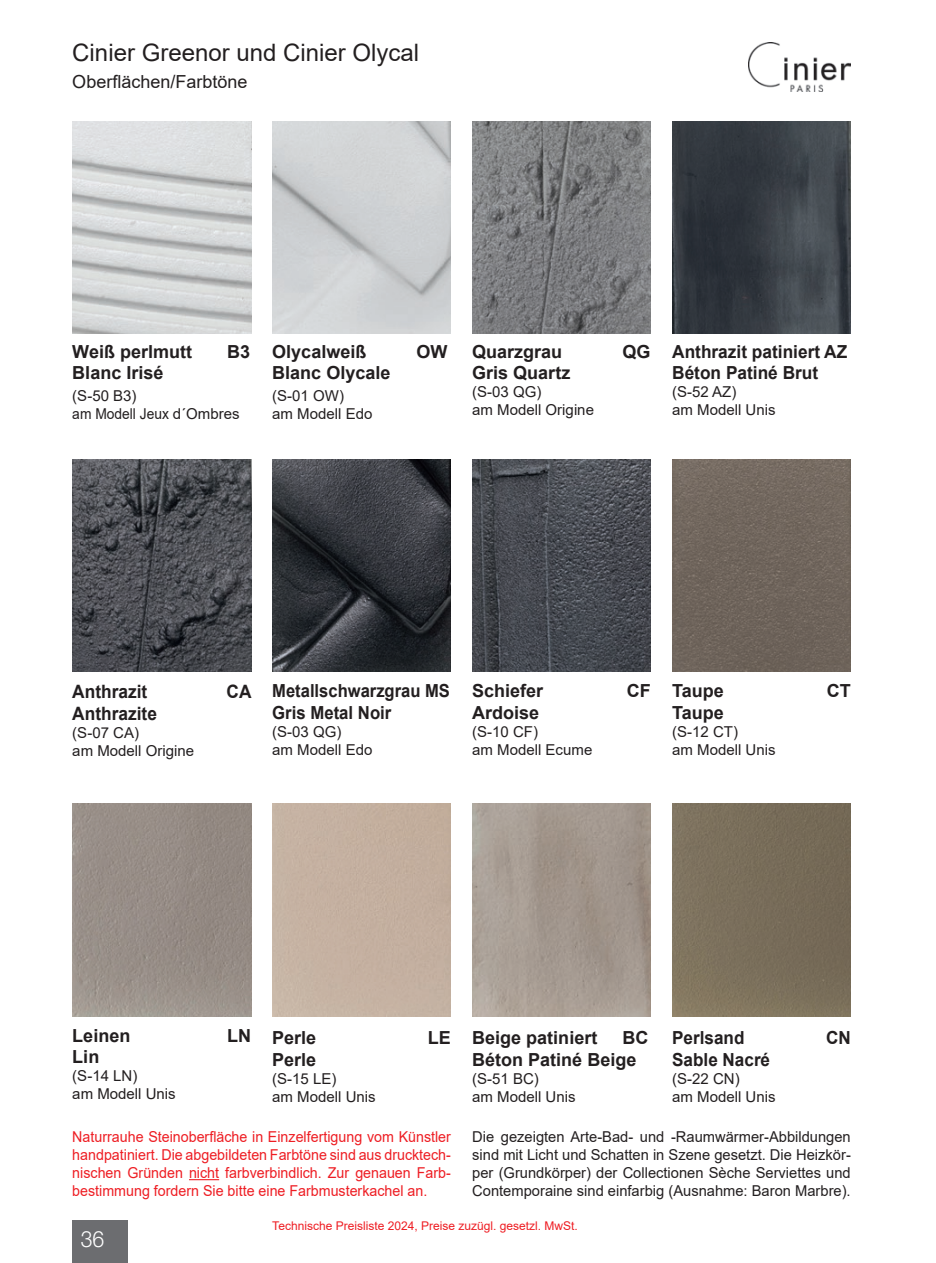
<style>
.page{position:relative;width:936px;height:1263px;background:#fff}
.page>*{position:absolute;margin:0;border:0;box-sizing:border-box;transform-origin:0 0}
.t1{font:24px "Arial";color:#231f20}
.t2{font:300 22.5px "Helvetica Neue LT Pro";color:#fff;scale:.94 1}
.t3{font:700 18.45px "Arial";color:#231f20;scale:.94 1}
.t4{font:700 18px/21.6px "Arial";color:#231f20}
.t5{font:700 18px/21.6px "Arial";color:#231f20;scale:.96 1}
.t6{font:700 18px/21.6px "Arial";color:#231f20;scale:.92 1}
.t7{font:18px "Arial";color:#231f20}
.t8{font:700 18px "Arial";color:#231f20;scale:.95 1}
.t9{font:15px/18px "Arial";color:#231f20}
.t10{font:15px/18px "Arial";color:#ee1d23;text-align:justify;scale:.95 1}
.t11{font:12px "Arial";color:#ee1d23}
</style>
<div class="page">
<div style="left:72px;top:1220px;width:56px;height:43px;background:#6c6d70"></div>
<img style="left:748px;top:42px;width:102px;height:49px">
<img style="left:672px;top:804px;width:178px;height:212px">
<img style="left:672px;top:121px;width:178px;height:213px">
<img style="left:472px;top:804px;width:179px;height:212px">
<img style="left:472px;top:459px;width:178px;height:213px">
<img style="left:272px;top:459px;width:179px;height:213px">
<img style="left:72px;top:459px;width:179px;height:213px">
<img style="left:72px;top:804px;width:179px;height:212px">
<img style="left:472px;top:121px;width:178px;height:213px">
<img style="left:272px;top:121px;width:179px;height:213px">
<img style="left:672px;top:460px;width:178px;height:212px">
<hr style="left:189px;top:1179px;width:30px;height:1px;background:#ee1d23">
<h1 class="t1" style="left:72px;top:36px;width:348px">Cinier Greenor und Cinier Olycal</h1>
<p class="t7" style="left:72px;top:69px;width:177px">Oberflächen/Farbtöne</p>
<p class="t4" style="left:72px;top:341px;width:121px">Weiß perlmutt</p>
<p class="t4" style="left:227px;top:341px;width:25px">B3</p>
<p class="t4" style="left:72px;top:362px;width:93px">Blanc Irisé</p>
<p class="t9" style="left:72px;top:386px;width:169px">(S-50 B3)<br>am Modell Jeux d´Ombres</p>
<p class="t4" style="left:272px;top:341px;width:96px">Olycalweiß</p>
<p class="t4" style="left:416px;top:341px;width:32px">OW</p>
<p class="t4" style="left:272px;top:362px;width:120px">Blanc Olycale</p>
<p class="t9" style="left:272px;top:386px;width:102px">(S-01 OW)<br>am Modell Edo</p>
<p class="t4" style="left:472px;top:341px;width:92px">Quarzgrau</p>
<p class="t4" style="left:622px;top:341px;width:30px">QG</p>
<p class="t4" style="left:472px;top:362px;width:100px">Gris Quartz</p>
<p class="t9" style="left:472px;top:383px;width:123px">(S-03 QG)<br>am Modell Origine</p>
<p class="t5" style="left:672px;top:341px;width:184px">Anthrazit patiniert AZ<br>Béton Patiné Brut</p>
<p class="t9" style="left:672px;top:383px;width:105px">(S-52 AZ)<br>am Modell Unis</p>
<p class="t3" style="left:72px;top:678px;width:81px">Anthrazit</p>
<p class="t3" style="left:226px;top:678px;width:28px">CA</p>
<p class="t3" style="left:72px;top:700px;width:92px">Anthrazite</p>
<p class="t9" style="left:72px;top:723px;width:123px">(S-07 CA)<br>am Modell Origine</p>
<p class="t6" style="left:272px;top:680px;width:195px">Metallschwarzgrau MS<br>Gris Metal Noir</p>
<p class="t9" style="left:272px;top:722px;width:102px">(S-03 QG)<br>am Modell Edo</p>
<p class="t4" style="left:472px;top:680px;width:73px">Schiefer</p>
<p class="t4" style="left:627px;top:680px;width:25px">CF</p>
<p class="t4" style="left:472px;top:702px;width:69px">Ardoise</p>
<p class="t9" style="left:472px;top:722px;width:122px">(S-10 CF)<br>am Modell Ecume</p>
<p class="t4" style="left:672px;top:680px;width:53px">Taupe</p>
<p class="t4" style="left:826px;top:680px;width:25px">CT</p>
<p class="t4" style="left:672px;top:702px;width:53px">Taupe</p>
<p class="t9" style="left:672px;top:722px;width:105px">(S-12 CT)<br>am Modell Unis</p>
<p class="t4" style="left:72px;top:1025px;width:60px">Leinen</p>
<p class="t4" style="left:227px;top:1025px;width:25px">LN</p>
<p class="t4" style="left:72px;top:1046px;width:28px">Lin</p>
<p class="t9" style="left:72px;top:1067px;width:105px">(S-14 LN)<br>am Modell Unis</p>
<p class="t10" style="left:72px;top:1128px;width:400px">Naturrauhe Steinoberfläche in Einzelfertigung vom Künstler handpatiniert. Die abgebildeten Farbtöne sind aus drucktech&shy;nischen Gründen nicht farbverbindlich. Zur genauen Farb&shy;bestimmung fordern Sie bitte eine Farbmusterkachel an.</p>
<p class="t9" style="left:472px;top:1128px;width:380px;text-align:justify">Die gezeigten Arte-Bad- und -Raumwärmer-Abbildungen sind mit Licht und Schatten in Szene gesetzt. Die Heizkör&shy;per (Grundkörper) der Collectionen Sèche Serviettes und Contemporaine sind einfarbig (Ausnahme: Baron Marbre).</p>
<p class="t4" style="left:472px;top:1027px;width:178px;text-indent:150px">BC<br>Béton Patiné Beige</p>
<p class="t9" style="left:472px;top:1069px;width:105px">(S-51 BC)<br>am Modell Unis</p>
<p class="t8" style="left:672px;top:1025px;width:78px">Perlsand</p>
<p class="t8" style="left:826px;top:1025px;width:27px">CN</p>
<p class="t8" style="left:672px;top:1047px;width:105px">Sable Nacré</p>
<p class="t9" style="left:672px;top:1069px;width:105px">(S-22 CN)<br>am Modell Unis</p>
<p class="t4" style="left:272px;top:1027px;width:46px">Perle</p>
<p class="t4" style="left:428px;top:1027px;width:25px">LE</p>
<p class="t4" style="left:272px;top:1049px;width:46px">Perle</p>
<p class="t9" style="left:272px;top:1069px;width:105px">(S-15 LE)<br>am Modell Unis</p>
<p class="t4" style="left:472px;top:1027px;width:127px">Beige patiniert</p>
<h2 class="t2" style="left:81px;top:1225px;width:27px">36</h2>
<p class="t11" style="left:272px;top:1217px;width:307px">Technische Preisliste 2024, Preise zuzügl. gesetzl. MwSt.</p>
</div>
